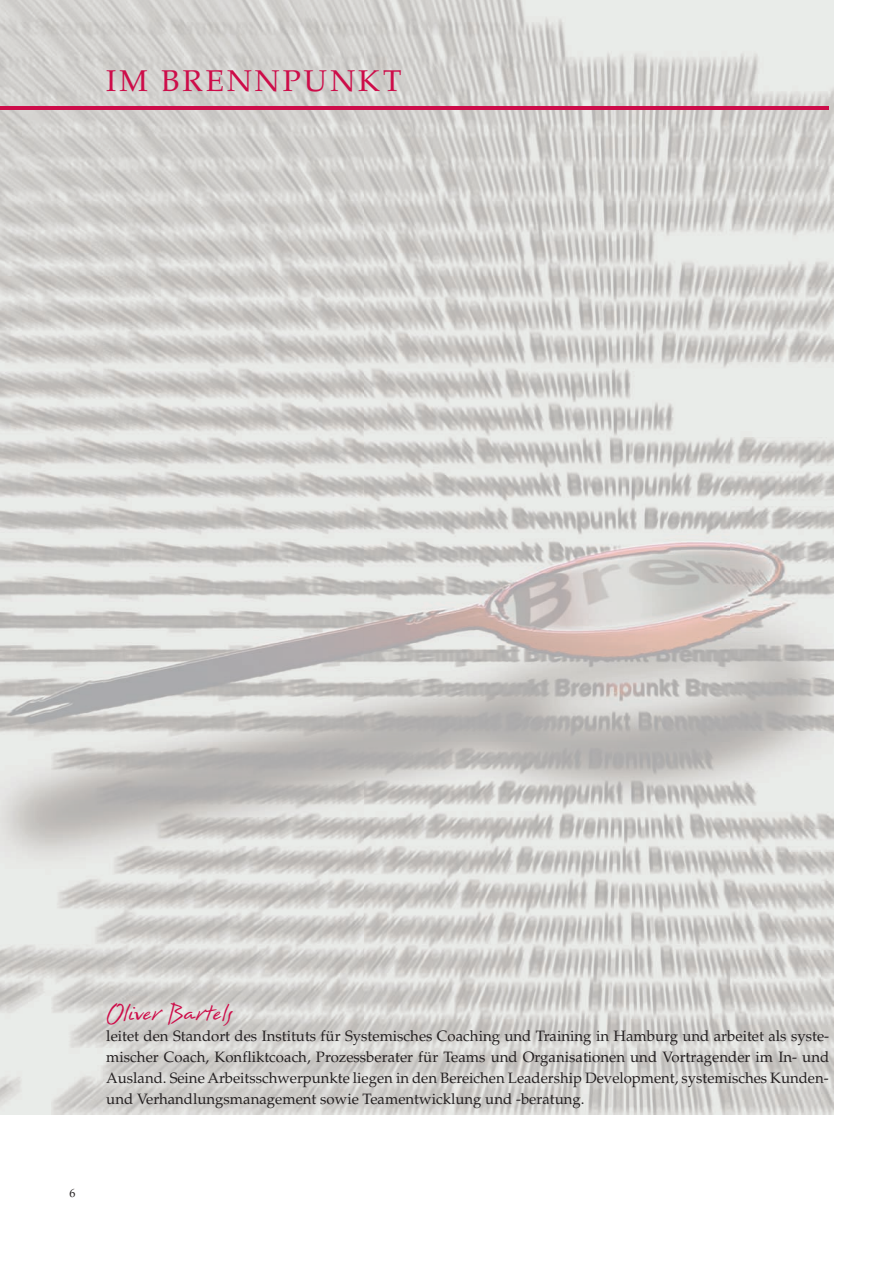
<style>
.page{position:relative;width:893px;height:1263px;background:#fff}
.page>*{position:absolute;margin:0;border:0;box-sizing:border-box;transform-origin:0 0}
.t1{font:30px "Erazure";color:#cd0c49}
.t2{font:30px "Palatino";letter-spacing:.1em;color:#cd0c49}
.t3{font:15px/21px "Palatino";color:#231f20;text-align:justify}
.t4{font:12px "Palatino";color:#231f20}
</style>
<div class="page">
<img style="left:0;top:0;width:833px;height:1114px">
<hr style="left:0;top:107px;width:829px;height:3px;background:#cd0c49">
<h1 class="t2" style="left:106px;top:63px;width:297px">IM BRENNPUNKT</h1>
<h1 class="t1" style="left:106px;top:999px;width:128px">Oliver Bartels</h1>
<p class="t3" style="left:106px;top:1026px;width:724px">leitet den Standort des Instituts für Systemisches Coaching und Training in Hamburg und arbeitet als syste&shy;mischer Coach, Konfliktcoach, Prozessberater für Teams und Organisationen und Vortragender im In- und Ausland. Seine Arbeitsschwerpunkte liegen in den Bereichen Leadership Development, systemisches Kunden&shy;und Verhandlungsmanagement sowie Teamentwicklung und -beratung.</p>
<p class="t4" style="left:70px;top:1186px;width:7px">6</p>
</div>
